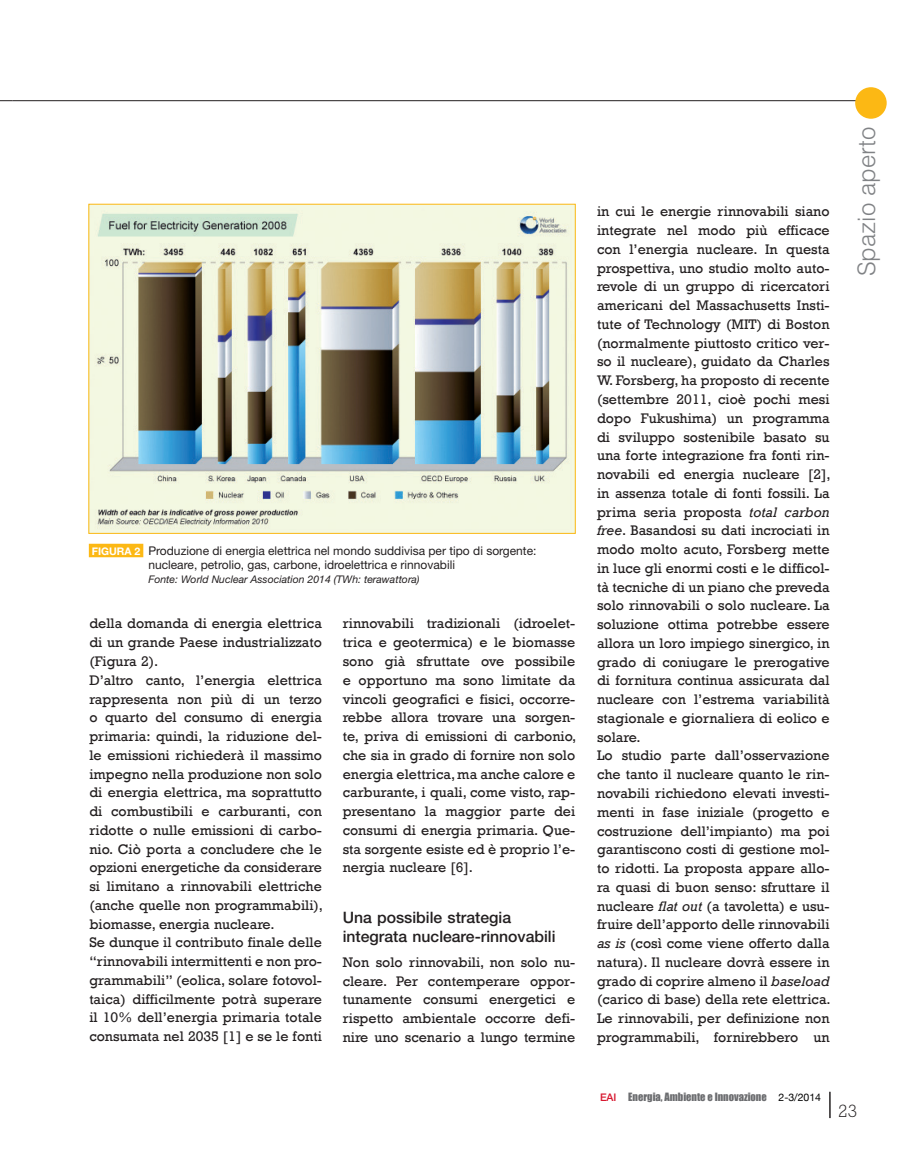
<style>
.page{position:relative;width:919px;height:1153px;background:#fff}
.page>*{position:absolute;margin:0;border:0;box-sizing:border-box;transform-origin:0 0}
.t1{font:300 24px "Helvetica";color:#808285}
.t2{font:300 18px "Rockwell";color:#231f20}
.t3{font:500 15.75px/18.8px "Helvetica Neue";color:#231f20}
.t4{font:14.25px/18.8px "Rockwell";color:#231f20}
.t5{font:12px/14.2px "Helvetica Neue";color:#231f20}
.t6{font:italic 10.5px "Helvetica Neue";color:#231f20}
.t7{font:10.5px "Impact";color:#6c6d70}
.s1{font-weight:700;font-size:10.5px;color:#fff}
.s2{font-style:italic}
.s3{font-family:"Helvetica Neue";font-weight:500;color:#d7162e}
.s4{font-family:"Helvetica Neue";color:#000}
</style>
<div class="page">
<hr style="left:13px;top:100px;width:847px;height:1px;background:#231f20">
<svg style="left:0;top:100px;width:13px;height:1px"></svg>
<div style="left:855px;top:87px;width:31px;height:32px;background:#fcb814;border-radius:50%"></div>
<svg style="left:829px;top:1091px;width:1px;height:26px"></svg>
<img style="left:90px;top:206px;width:483px;height:325px">
<div style="left:89px;top:543px;width:54px;height:14px;background:#fcb814"></div>
<p class="t5" style="left:148px;top:544px;width:389px;text-indent:-57px"><span class="s1">FIGURA 2</span> Produzione di energia elettrica nel mondo suddivisa per tipo di sorgente: nucleare, petrolio, gas, carbone, idroelettrica e rinnovabili</p>
<p class="t6" style="left:148px;top:575px;width:273px">Fonte: World Nuclear Association 2014 (TWh: terawattora)</p>
<p class="t4" style="left:89px;top:614px;width:235px">della domanda di energia elettrica di un grande Paese industrializzato (Figura 2).<br>D’altro canto, l’energia elettrica rappresenta non più di un terzo o quarto del consumo di energia primaria: quindi, la riduzione del&shy;le emissioni richiederà il massimo impegno nella produzione non solo di energia elettrica, ma soprattutto di combustibili e carburanti, con ridotte o nulle emissioni di carbo&shy;nio. Ciò porta a concludere che le opzioni energetiche da considerare si limitano a rinnovabili elettriche (anche quelle non programmabili), biomasse, energia nucleare.<br>Se dunque il contributo finale delle “rinnovabili intermittenti e non pro&shy;grammabili” (eolica, solare fotovol&shy;taica) difficilmente potrà superare il 10% dell’energia primaria totale consumata nel 2035 [1] e se le fonti</p>
<p class="t4" style="left:342px;top:614px;width:235px;text-align:justify">rinnovabili tradizionali (idroelet&shy;trica e geotermica) e le biomasse sono già sfruttate ove possibile e opportuno ma sono limitate da vincoli geografici e fisici, occorre&shy;rebbe allora trovare una sorgen&shy;te, priva di emissioni di carbonio, che sia in grado di fornire non solo energia elettrica, ma anche calore e carburante, i quali, come visto, rap&shy;presentano la maggior parte dei consumi di energia primaria. Que&shy;sta sorgente esiste ed è proprio l’e&shy;nergia nucleare [6].</p>
<p class="t3" style="left:342px;top:909px;width:214px">Una possibile strategia integrata nucleare-rinnovabili</p>
<p class="t4" style="left:342px;top:952px;width:234px;text-align:justify">Non solo rinnovabili, non solo nu&shy;cleare. Per contemperare oppor&shy;tunamente consumi energetici e rispetto ambientale occorre defi&shy;nire uno scenario a lungo termine</p>
<p class="t4" style="left:597px;top:202px;width:235px">in cui le energie rinnovabili siano integrate nel modo più efficace con l’energia nucleare. In questa prospettiva, uno studio molto auto&shy;revole di un gruppo di ricercatori americani del Massachusetts Insti&shy;tute of Technology (MIT) di Boston (normalmente piuttosto critico ver&shy;so il nucleare), guidato da Charles W. Forsberg, ha proposto di recente (settembre 2011, cioè pochi mesi dopo Fukushima) un programma di sviluppo sostenibile basato su una forte integrazione fra fonti rin&shy;novabili ed energia nucleare [2], in assenza totale di fonti fossili. La prima seria proposta <span class="s2">total carbon free</span>. Basandosi su dati incrociati in modo molto acuto, Forsberg mette in luce gli enormi costi e le difficol&shy;tà tecniche di un piano che preveda solo rinnovabili o solo nucleare. La soluzione ottima potrebbe essere allora un loro impiego sinergico, in grado di coniugare le prerogative di fornitura continua assicurata dal nucleare con l’estrema variabilità stagionale e giornaliera di eolico e solare.<br>Lo studio parte dall’osservazione che tanto il nucleare quanto le rin&shy;novabili richiedono elevati investi&shy;menti in fase iniziale (progetto e costruzione dell’impianto) ma poi garantiscono costi di gestione mol&shy;to ridotti. La proposta appare allo&shy;ra quasi di buon senso: sfruttare il nucleare <span class="s2">flat out</span> (a tavoletta) e usu&shy;fruire dell’apporto delle rinnovabili <span class="s2">as is</span> (così come viene offerto dalla natura). Il nucleare dovrà essere in grado di coprire almeno il <span class="s2">baseload </span>(carico di base) della rete elettrica.<br>Le rinnovabili, per definizione non programmabili, fornirebbero un</p>
<h1 class="t1" style="left:857px;top:276px;width:151px;rotate:-90deg">Spazio aperto</h1>
<p class="t7" style="left:600px;top:1090px;width:223px"><span class="s3">EAI</span> Energia, Ambiente e Innovazione <span class="s4">2-3/2014</span></p>
<p class="t2" style="left:838px;top:1104px;width:21px">23</p>
</div>
